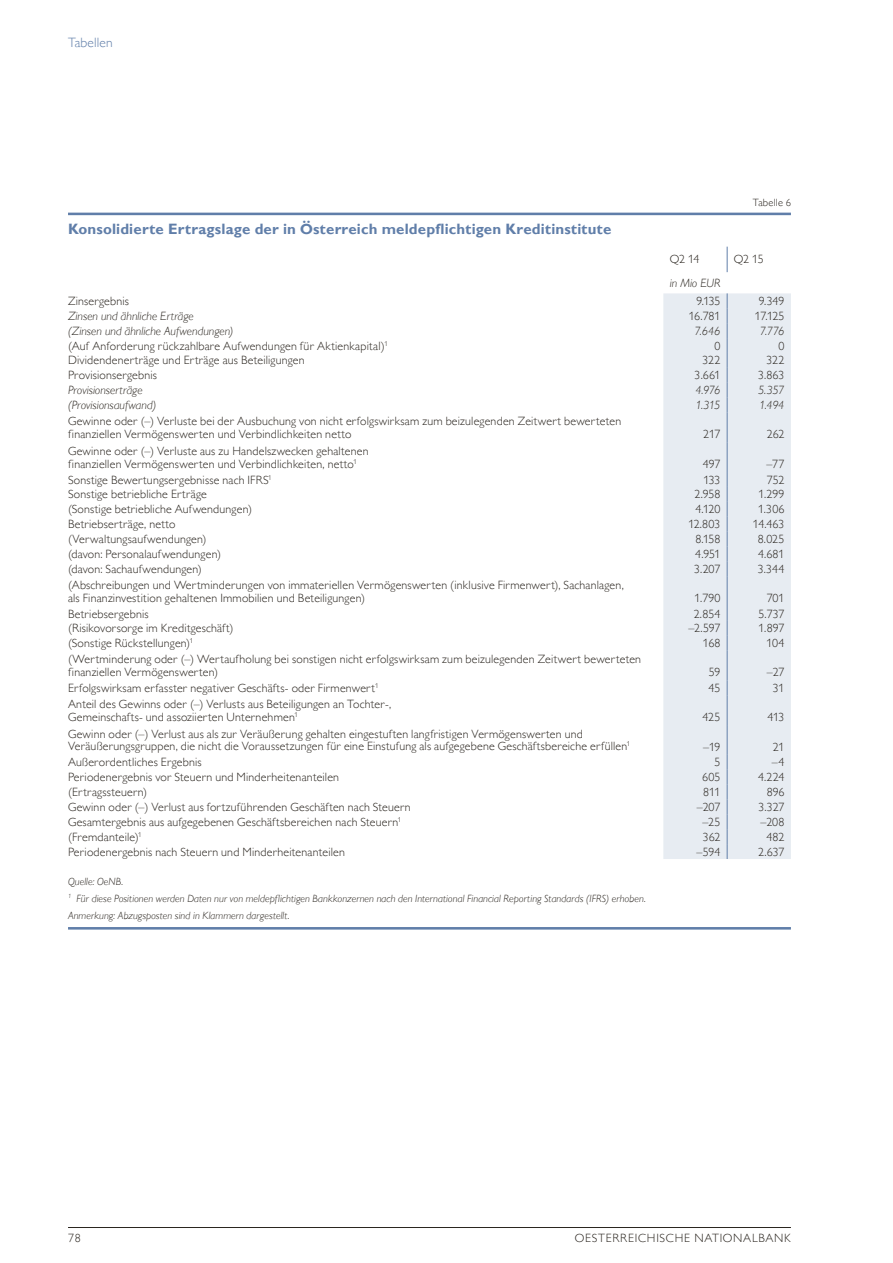
<style>
.page{position:relative;width:893px;height:1263px;background:#fff}
.page>*{position:absolute;margin:0;border:0;box-sizing:border-box;transform-origin:0 0}
.t1{font:700 15px "Gill Sans MT Pro";letter-spacing:.01em;color:#607ea9}
.t2{font:300 13.5px "Gill Sans MT Pro";letter-spacing:.01em;color:#607ea9}
.t3{font:300 12px/12.8px "Gill Sans MT Pro";letter-spacing:.015em;color:#2b2620}
.t4{font:italic 300 12px "Gill Sans MT Pro";color:#2b2620}
.t5{font:300 12px "Gill Sans MT Pro";letter-spacing:.06em;color:#2b2620}
.t6{font:italic 300 10.5px/17px "Gill Sans MT Pro";letter-spacing:.005em;color:#2b2620}
.t7{font:300 10.5px "Gill Sans MT Pro";letter-spacing:.02em;color:#2b2620}
</style>
<div class="page">
<hr style="left:68px;top:1227px;width:723px;height:1px;background:#2b2620">
<div style="left:663px;top:293px;width:128px;height:566px;background:#e7ecf2"></div>
<svg style="left:727px;top:247px;width:1px;height:25px"></svg>
<svg style="left:727px;top:293px;width:1px;height:119px"></svg>
<hr style="left:727px;top:412px;width:1px;height:30px;background:#607ea9">
<hr style="left:727px;top:442px;width:1px;height:30px;background:#607ea9">
<svg style="left:727px;top:472px;width:1px;height:104px"></svg>
<hr style="left:727px;top:576px;width:1px;height:30px;background:#607ea9">
<svg style="left:727px;top:606px;width:1px;height:89px"></svg>
<hr style="left:727px;top:695px;width:1px;height:30px;background:#607ea9">
<hr style="left:727px;top:725px;width:1px;height:30px;background:#607ea9">
<svg style="left:727px;top:755px;width:1px;height:104px"></svg>
<hr style="left:68px;top:213px;width:723px;height:2px;background:#607ea9">
<hr style="left:68px;top:927px;width:723px;height:2px;background:#607ea9">
<p class="t2" style="left:68px;top:35px;width:46px">Tabellen</p>
<p class="t1" style="left:68px;top:220px;width:545px">Konsolidierte Ertragslage der in Österreich meldepflichtigen Kreditinstitute</p>
<p class="t7" style="left:753px;top:196px;width:39px">Tabelle 6</p>
<p class="t3" style="left:670px;top:253px;width:31px">Q2 14</p>
<p class="t3" style="left:734px;top:253px;width:31px">Q2 15</p>
<p class="t4" style="left:670px;top:276px;width:52px">in Mio EUR</p>
<p class="t3" style="left:68px;top:294px;width:62px">Zinsergebnis</p>
<p class="t3" style="left:696px;top:294px;width:25px">9.135</p>
<p class="t3" style="left:759px;top:294px;width:27px">9.349</p>
<p class="t4" style="left:68px;top:309px;width:127px">Zinsen und ähnliche Erträge</p>
<p class="t3" style="left:689px;top:309px;width:33px">16.781</p>
<p class="t3" style="left:755px;top:309px;width:31px">17.125</p>
<p class="t4" style="left:68px;top:323px;width:167px">(Zinsen und ähnliche Aufwendungen)</p>
<p class="t4" style="left:694px;top:323px;width:28px">7.646</p>
<p class="t4" style="left:760px;top:323px;width:26px">7.776</p>
<p class="t3" style="left:68px;top:339px;width:321px">(Auf Anforderung rückzahlbare Aufwendungen für Aktienkapital)<sup>1</sup></p>
<p class="t3" style="left:714px;top:339px;width:7px">0</p>
<p class="t3" style="left:778px;top:339px;width:7px">0</p>
<p class="t3" style="left:68px;top:354px;width:238px">Dividendenerträge und Erträge aus Beteiligungen</p>
<p class="t3" style="left:702px;top:354px;width:20px">322</p>
<p class="t3" style="left:766px;top:354px;width:20px">322</p>
<p class="t3" style="left:68px;top:369px;width:91px">Provisionsergebnis</p>
<p class="t3" style="left:695px;top:369px;width:27px">3.661</p>
<p class="t3" style="left:758px;top:369px;width:28px">3.863</p>
<p class="t4" style="left:68px;top:383px;width:76px">Provisionserträge</p>
<p class="t4" style="left:695px;top:383px;width:26px">4.976</p>
<p class="t4" style="left:758px;top:383px;width:28px">5.357</p>
<p class="t4" style="left:68px;top:398px;width:90px">(Provisionsaufwand)</p>
<p class="t4" style="left:695px;top:398px;width:27px">1.315</p>
<p class="t4" style="left:759px;top:398px;width:27px">1.494</p>
<p class="t3" style="left:68px;top:414px;width:555px">Gewinne oder (–) Verluste bei der Ausbuchung von nicht erfolgswirksam zum beizulegenden Zeitwert bewerteten finanziellen Vermögenswerten und Verbindlichkeiten netto</p>
<p class="t3" style="left:703px;top:427px;width:19px">217</p>
<p class="t3" style="left:767px;top:427px;width:19px">262</p>
<p class="t3" style="left:68px;top:444px;width:302px">Gewinne oder (–) Verluste aus zu Handelszwecken gehaltenen finanziellen Vermögenswerten und Verbindlichkeiten, netto<sup>1</sup></p>
<p class="t3" style="left:703px;top:457px;width:19px">497</p>
<p class="t3" style="left:766px;top:457px;width:20px">–77</p>
<p class="t3" style="left:68px;top:473px;width:205px">Sonstige Bewertungsergebnisse nach IFRS<sup>1</sup></p>
<p class="t3" style="left:703px;top:473px;width:18px">133</p>
<p class="t3" style="left:767px;top:473px;width:19px">752</p>
<p class="t3" style="left:68px;top:488px;width:140px">Sonstige betriebliche Erträge</p>
<p class="t3" style="left:694px;top:488px;width:27px">2.958</p>
<p class="t3" style="left:758px;top:488px;width:28px">1.299</p>
<p class="t3" style="left:68px;top:503px;width:185px">(Sonstige betriebliche Aufwendungen)</p>
<p class="t3" style="left:695px;top:503px;width:26px">4.120</p>
<p class="t3" style="left:758px;top:503px;width:28px">1.306</p>
<p class="t3" style="left:68px;top:518px;width:109px">Betriebserträge, netto</p>
<p class="t3" style="left:688px;top:518px;width:34px">12.803</p>
<p class="t3" style="left:753px;top:518px;width:33px">14.463</p>
<p class="t3" style="left:68px;top:532px;width:140px">(Verwaltungsaufwendungen)</p>
<p class="t3" style="left:695px;top:532px;width:27px">8.158</p>
<p class="t3" style="left:758px;top:532px;width:28px">8.025</p>
<p class="t3" style="left:68px;top:547px;width:154px">(davon: Personalaufwendungen)</p>
<p class="t3" style="left:695px;top:547px;width:27px">4.951</p>
<p class="t3" style="left:758px;top:547px;width:28px">4.681</p>
<p class="t3" style="left:68px;top:562px;width:135px">(davon: Sachaufwendungen)</p>
<p class="t3" style="left:694px;top:562px;width:28px">3.207</p>
<p class="t3" style="left:758px;top:562px;width:28px">3.344</p>
<p class="t3" style="left:68px;top:578px;width:557px">(Abschreibungen und Wertminderungen von immateriellen Vermögenswerten (inklusive Firmenwert), Sachanlagen, als Finanzinvestition gehaltenen Immobilien und Beteiligungen)</p>
<p class="t3" style="left:695px;top:591px;width:27px">1.790</p>
<p class="t3" style="left:767px;top:591px;width:19px">701</p>
<p class="t3" style="left:68px;top:607px;width:82px">Betriebsergebnis</p>
<p class="t3" style="left:694px;top:607px;width:28px">2.854</p>
<p class="t3" style="left:758px;top:607px;width:28px">5.737</p>
<p class="t3" style="left:68px;top:622px;width:167px">(Risikovorsorge im Kreditgeschäft)</p>
<p class="t3" style="left:688px;top:622px;width:34px">–2.597</p>
<p class="t3" style="left:759px;top:622px;width:27px">1.897</p>
<p class="t3" style="left:68px;top:637px;width:127px">(Sonstige Rückstellungen)<sup>1</sup></p>
<p class="t3" style="left:703px;top:637px;width:19px">168</p>
<p class="t3" style="left:766px;top:637px;width:20px">104</p>
<p class="t3" style="left:68px;top:653px;width:575px">(Wertminderung oder (–) Wertaufholung bei sonstigen nicht erfolgswirksam zum beizulegenden Zeitwert bewerteten finanziellen Vermögenswerten)</p>
<p class="t3" style="left:709px;top:665px;width:13px">59</p>
<p class="t3" style="left:767px;top:665px;width:19px">–27</p>
<p class="t3" style="left:68px;top:681px;width:312px">Erfolgswirksam erfasster negativer Geschäfts- oder Firmenwert<sup>1</sup></p>
<p class="t3" style="left:708px;top:681px;width:13px">45</p>
<p class="t3" style="left:773px;top:681px;width:13px">31</p>
<p class="t3" style="left:68px;top:697px;width:325px">Anteil des Gewinns oder (–) Verlusts aus Beteiligungen an Tochter-,<br>Gemeinschafts- und assoziierten Unternehmen<sup>1</sup></p>
<p class="t3" style="left:702px;top:710px;width:19px">425</p>
<p class="t3" style="left:768px;top:710px;width:18px">413</p>
<p class="t3" style="left:68px;top:727px;width:564px">Gewinn oder (–) Verlust aus als zur Veräußerung gehalten eingestuften langfristigen Vermögenswerten und<br>Veräußerungsgruppen, die nicht die Voraussetzungen für eine Einstufung als aufgegebene Geschäftsbereiche erfüllen<sup>1</sup></p>
<p class="t3" style="left:703px;top:740px;width:19px">–19</p>
<p class="t3" style="left:773px;top:740px;width:13px">21</p>
<p class="t3" style="left:68px;top:756px;width:135px">Außerordentliches Ergebnis</p>
<p class="t3" style="left:714px;top:756px;width:7px">5</p>
<p class="t3" style="left:772px;top:756px;width:14px">–4</p>
<p class="t3" style="left:68px;top:771px;width:273px">Periodenergebnis vor Steuern und Minderheitenanteilen</p>
<p class="t3" style="left:702px;top:771px;width:20px">605</p>
<p class="t3" style="left:758px;top:771px;width:28px">4.224</p>
<p class="t3" style="left:68px;top:785px;width:81px">(Ertragssteuern)</p>
<p class="t3" style="left:703px;top:785px;width:19px">811</p>
<p class="t3" style="left:767px;top:785px;width:19px">896</p>
<p class="t3" style="left:68px;top:800px;width:344px">Gewinn oder (–) Verlust aus fortzuführenden Geschäften nach Steuern</p>
<p class="t3" style="left:697px;top:800px;width:25px">–207</p>
<p class="t3" style="left:758px;top:800px;width:28px">3.327</p>
<p class="t3" style="left:68px;top:815px;width:335px">Gesamtergebnis aus aufgegebenen Geschäftsbereichen nach Steuern<sup>1</sup></p>
<p class="t3" style="left:702px;top:815px;width:20px">–25</p>
<p class="t3" style="left:760px;top:815px;width:26px">–208</p>
<p class="t3" style="left:68px;top:830px;width:75px">(Fremdanteile)<sup>1</sup></p>
<p class="t3" style="left:703px;top:830px;width:19px">362</p>
<p class="t3" style="left:766px;top:830px;width:20px">482</p>
<p class="t3" style="left:68px;top:845px;width:279px">Periodenergebnis nach Steuern und Minderheitenanteilen</p>
<p class="t3" style="left:697px;top:845px;width:25px">–594</p>
<p class="t3" style="left:758px;top:845px;width:28px">2.637</p>
<p class="t6" style="left:68px;top:872px;width:579px">Quelle: OeNB.<br><sup>1</sup> Für diese Positionen werden Daten nur von meldepflichtigen Bankkonzernen nach den International Financial Reporting Standards (IFRS) erhoben.<br>Anmerkung: Abzugsposten sind in Klammern dargestellt.</p>
<p class="t3" style="left:68px;top:1232px;width:14px">78</p>
<p class="t5" style="left:575px;top:1231px;width:218px">OESTERREICHISCHE NATIONALBANK</p>
</div>
